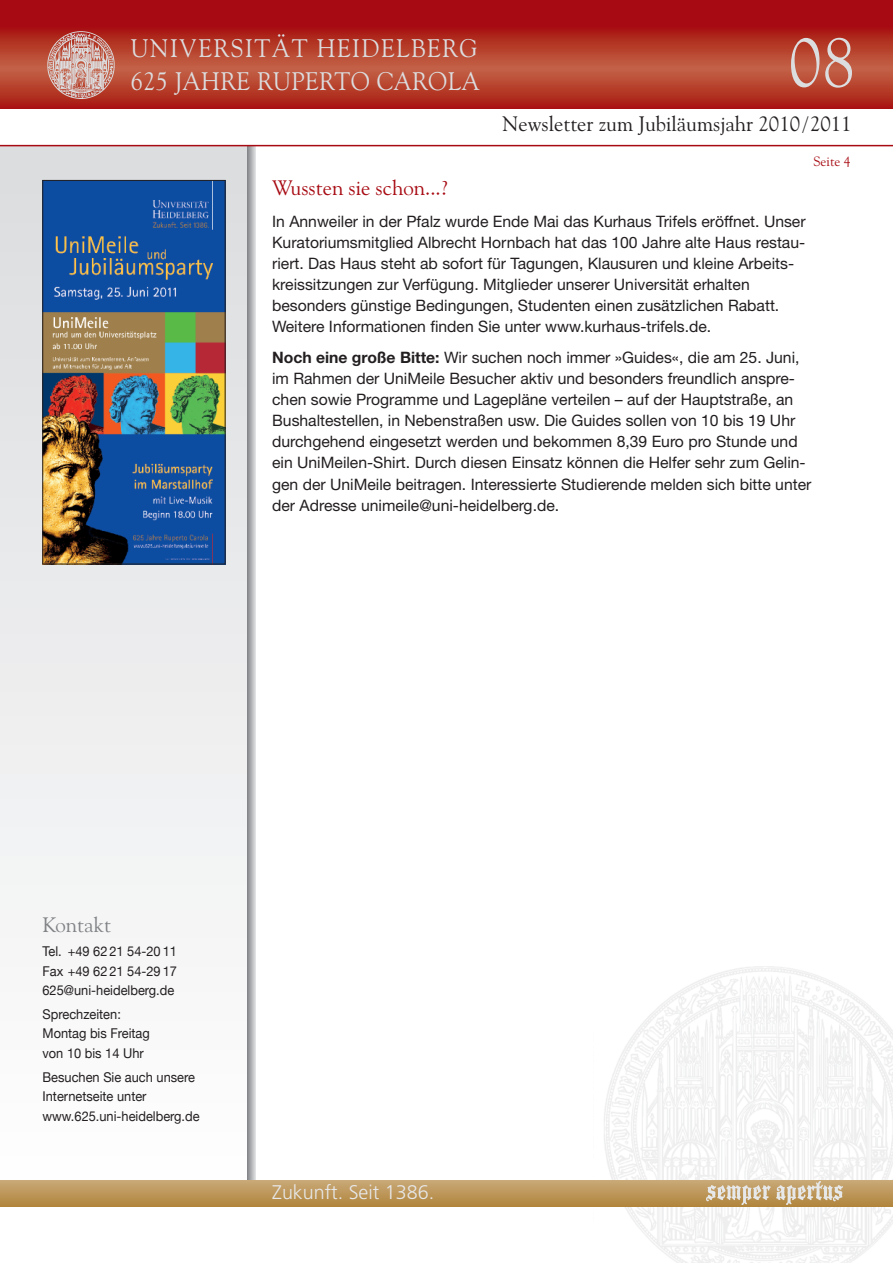
<style>
.page{position:relative;width:893px;height:1263px;background:#fff}
.page>*{position:absolute;margin:0;border:0;box-sizing:border-box;transform-origin:0 0}
.t1{font:69.45px "Goudy Old Style BT";color:#dcdddf;scale:.95 1}
.t2{font:25.5px/33px "Goudy Old Style BT";letter-spacing:.065em;color:#dcdddf;scale:.95 1}
.t3{font:21px "Goudy Old Style BT";color:#231f20}
.t4{font:21px "Goudy Old Style BT";color:#a70a12}
.t5{font:21px "Goudy Old Style BT";color:#808285}
.t6{font:300 19.8px "Frutiger";color:#e7e8e9}
.t7{font:15.75px/21px "Helvetica Neue LT";color:#231f20}
.t8{font:13.5px/19.5px "Helvetica Neue";color:#231f20;scale:.95 1}
.t9{font:13.5px "Goudy Old Style BT";color:#a70a12}
.s1{font-weight:700}
</style>
<div class="page">
<svg style="left:247px;top:146px;width:9px;height:1034px"></svg>
<img style="left:594px;top:966px;width:299px;height:297px">
<div style="left:0;top:146px;width:247px;height:1045px;background:linear-gradient(to bottom,#d5d6d8,#fff)"></div>
<div style="left:0;top:1180px;width:893px;height:26px;background:linear-gradient(to bottom,#c9a978,#b38841)"></div>
<img style="left:706px;top:1182px;width:137px;height:22px">
<div style="left:0;top:0;width:893px;height:68px;background:#a70a12"></div>
<svg style="left:0;top:31px;width:893px;height:78px"></svg>
<img style="left:47px;top:31px;width:67px;height:67px">
<hr style="left:0;top:145px;width:893px;height:1px;background:#a70a12">
<img style="left:45px;top:182px;width:178px;height:380px">
<div style="left:43px;top:180px;width:182px;height:384px;border:1px solid #231f20"></div>
<h2 class="t2" style="left:131px;top:34px;width:369px">UNIVERSITÄT HEIDELBERG<br>625 JAHRE RUPERTO CAROLA</h2>
<h1 class="t1" style="left:789px;top:35px;width:72px">08</h1>
<h3 class="t3" style="left:502px;top:115px;width:351px">Newsletter zum Jubiläumsjahr 2010/2011</h3>
<p class="t9" style="left:813px;top:156px;width:38px">Seite 4</p>
<h3 class="t4" style="left:272px;top:180px;width:178px">Wussten sie schon...?</h3>
<p class="t7" style="left:272px;top:212px;width:535px">In Annweiler in der Pfalz wurde Ende Mai das Kurhaus Trifels eröffnet. Unser Kuratoriumsmitglied Albrecht Hornbach hat das 100 Jahre alte Haus restau&shy;riert. Das Haus steht ab sofort für Tagungen, Klausuren und kleine Arbeits&shy;kreissitzungen zur Verfügung. Mitglieder unserer Universität erhalten besonders günstige Bedingungen, Studenten einen zusätzlichen Rabatt.<br>Weitere Informationen finden Sie unter www.kurhaus-trifels.de.</p>
<p class="t7" style="left:272px;top:349px;width:541px"><span class="s1">Noch eine große Bitte:</span> Wir suchen noch immer »Guides«, die am 25. Juni, im Rahmen der UniMeile Besucher aktiv und besonders freundlich anspre&shy;chen sowie Programme und Lagepläne verteilen – auf der Hauptstraße, an Bushaltestellen, in Nebenstraßen usw. Die Guides sollen von 10 bis 19 Uhr durchgehend eingesetzt werden und bekommen 8,39 Euro pro Stunde und ein UniMeilen-Shirt. Durch diesen Einsatz können die Helfer sehr zum Gelin&shy;gen der UniMeile beitragen. Interessierte Studierende melden sich bitte unter der Adresse unimeile@uni-heidelberg.de.</p>
<h3 class="t5" style="left:43px;top:917px;width:70px">Kontakt</h3>
<p class="t8" style="left:43px;top:941px;width:143px;text-align:justify">Tel. +49 62 21 54-20 11<br>Fax +49 62 21 54-29 17<br>625@uni-heidelberg.de</p>
<p class="t8" style="left:43px;top:1004px;width:115px">Sprechzeiten:<br>Montag bis Freitag von 10 bis 14 Uhr</p>
<p class="t8" style="left:43px;top:1067px;width:167px">Besuchen Sie auch unsere<br>Internetseite unter www.625.uni-heidelberg.de</p>
<p class="t6" style="left:272px;top:1184px;width:164px">Zukunft. Seit 1386.</p>
</div>
